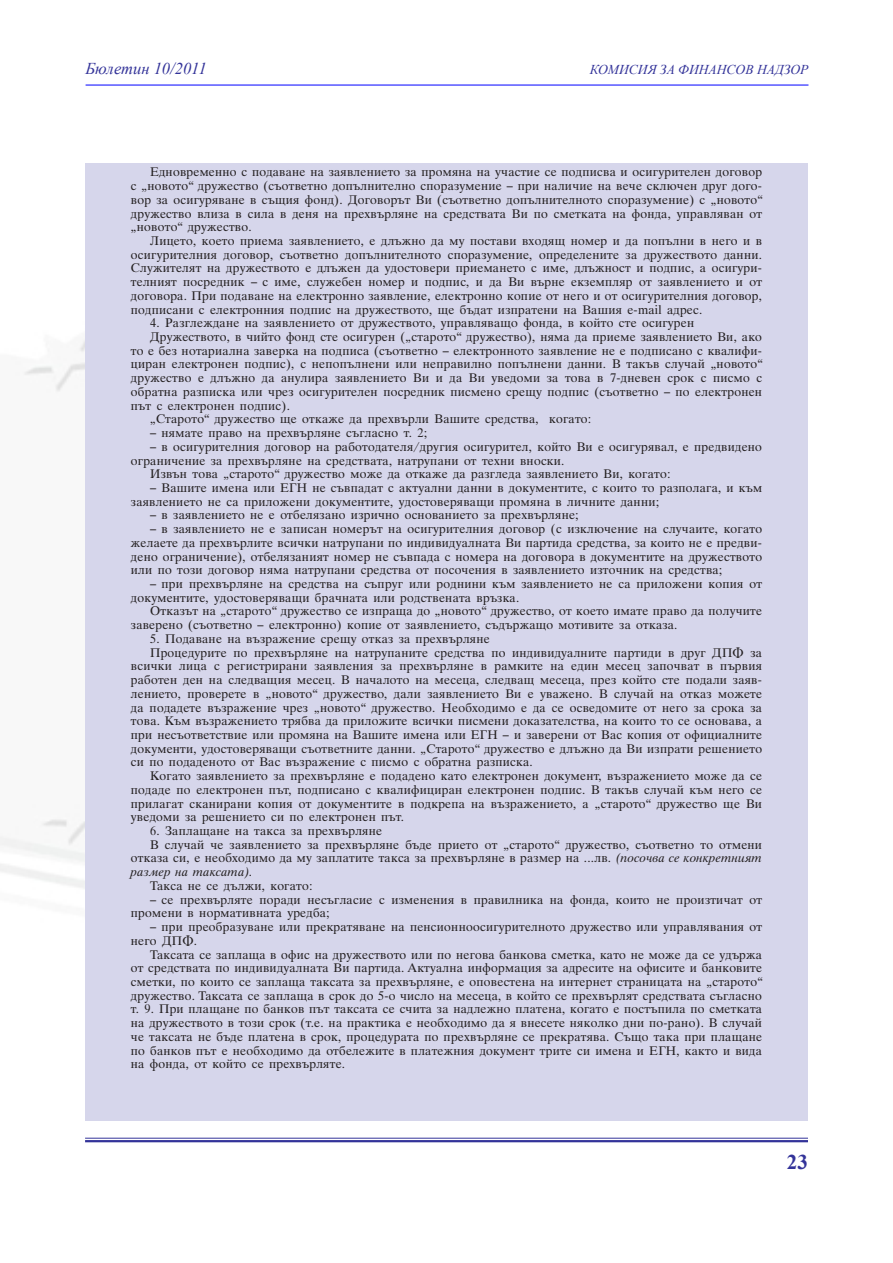
<style>
.page{position:relative;width:893px;height:1263px;background:#fff}
.page>*{position:absolute;margin:0;border:0;box-sizing:border-box;transform-origin:0 0}
.t1{font:700 21px "Times New Roman";color:#339}
.t2{font:italic 16.5px "Times New Roman";color:#339}
.t3{font:italic 13.5px "Times New Roman";color:#339}
.t4{font:12.15px/13.6px "Timok CYR";letter-spacing:.025em;color:#231f20}
.t5{font:italic 12.15px "Timok CYR";letter-spacing:.02em;color:#231f20}
.s1{font-style:italic}
</style>
<div class="page">
<hr style="left:85px;top:1138px;width:723px;height:1px;background:#339">
<hr style="left:85px;top:1140px;width:723px;height:2px;background:#339">
<hr style="left:86px;top:85px;width:722px;height:1px;background:#00f">
<div style="left:85px;top:163px;width:723px;height:958px;background:#d6d6eb"></div>
<h2 class="t2" style="left:86px;top:57px;width:123px">Бюлетин 10/2011</h2>
<p class="t3" style="left:590px;top:60px;width:220px">КОМИСИЯ ЗА ФИНАНСОВ НАДЗОР</p>
<p class="t4" style="left:150px;top:165px;width:613px">Едновременно с подаване на заявлението за промяна на участие се подписва и осигурителен договор</p>
<p class="t4" style="left:131px;top:179px;width:633px">с „новото“ дружество (съответно допълнително споразумение – при наличие на вече сключен друг дого-</p>
<p class="t4" style="left:131px;top:193px;width:634px">вор за осигуряване в същия фонд). Договорът Ви (съответно допълнителното споразумение) с „новото“</p>
<p class="t4" style="left:131px;top:207px;width:633px">дружество влиза в сила в деня на прехвърляне на средствата Ви по сметката на фонда, управляван от</p>
<p class="t4" style="left:131px;top:220px;width:122px">„новото“ дружество.</p>
<p class="t4" style="left:150px;top:234px;width:613px">Лицето, което приема заявлението, е длъжно да му постави входящ номер и да попълни в него и в</p>
<p class="t4" style="left:131px;top:248px;width:633px">осигурителния договор, съответно допълнителното споразумение, определените за дружеството данни.</p>
<p class="t4" style="left:131px;top:261px;width:633px">Служителят на дружеството е длъжен да удостовери приемането с име, длъжност и подпис, а осигури-</p>
<p class="t4" style="left:131px;top:275px;width:632px">телният посредник – с име, служебен номер и подпис, и да Ви върне екземпляр от заявлението и от</p>
<p class="t4" style="left:131px;top:289px;width:633px">договора. При подаване на електронно заявление, електронно копие от него и от осигурителния договор,</p>
<p class="t4" style="left:131px;top:303px;width:573px">подписани с електронния подпис на дружеството, ще бъдат изпратени на Вашия e-mail адрес.</p>
<p class="t4" style="left:150px;top:316px;width:546px">4. Разглеждане на заявлението от дружеството, управляващо фонда, в който сте осигурен</p>
<p class="t4" style="left:150px;top:330px;width:613px">Дружеството, в чийто фонд сте осигурен („старото“ дружество), няма да приеме заявлението Ви, ако</p>
<p class="t4" style="left:131px;top:344px;width:633px">то е без нотариална заверка на подписа (съответно – електронното заявление не е подписано с квалифи-</p>
<p class="t4" style="left:131px;top:357px;width:634px">циран електронен подпис), с непопълнени или неправилно попълнени данни. В такъв случай „новото“</p>
<p class="t4" style="left:131px;top:371px;width:633px">дружество е длъжно да анулира заявлението Ви и да Ви уведоми за това в 7-дневен срок с писмо с</p>
<p class="t4" style="left:131px;top:385px;width:633px">обратна разписка или чрез осигурителен посредник писмено срещу подпис (съответно – по електронен</p>
<p class="t4" style="left:131px;top:399px;width:161px">път с електронен подпис).</p>
<p class="t4" style="left:150px;top:412px;width:443px">„Старото“ дружество ще откаже да прехвърли Вашите средства, когато:</p>
<p class="t4" style="left:150px;top:426px;width:279px">– нямате право на прехвърляне съгласно т. 2;</p>
<p class="t4" style="left:150px;top:440px;width:613px">– в осигурителния договор на работодателя/другия осигурител, който Ви е осигурявал, е предвидено</p>
<p class="t4" style="left:131px;top:454px;width:435px">ограничение за прехвърляне на средствата, натрупани от техни вноски.</p>
<p class="t4" style="left:150px;top:467px;width:522px">Извън това „старото“ дружество може да откаже да разгледа заявлението Ви, когато:</p>
<p class="t4" style="left:131px;top:481px;width:633px;text-indent:19px">– Вашите имена или ЕГН не съвпадат с актуални данни в документите, с които то разполага, и към заявлението не са приложени документите, удостоверяващи промяна в личните данни;</p>
<p class="t4" style="left:150px;top:508px;width:430px">– в заявлението не е отбелязано изрично основанието за прехвърляне;</p>
<p class="t4" style="left:131px;top:522px;width:633px;text-align:justify;text-indent:19px">– в заявлението не е записан номерът на осигурителния договор (с изключение на случаите, когато желаете да прехвърлите всички натрупани по индивидуалната Ви партида средства, за които не е предви&shy;дено ограничение), отбелязаният номер не съвпада с номера на договора в документите на дружеството или по този договор няма натрупани средства от посочения в заявлението източник на средства;</p>
<p class="t4" style="left:150px;top:577px;width:613px">– при прехвърляне на средства на съпруг или роднини към заявлението не са приложени копия от</p>
<p class="t4" style="left:131px;top:591px;width:390px">документите, удостоверяващи брачната или родствената връзка.</p>
<p class="t4" style="left:150px;top:604px;width:613px">Отказът на „старото“ дружество се изпраща до „новото“ дружество, от което имате право да получите</p>
<p class="t4" style="left:131px;top:618px;width:548px">заверено (съответно – електронно) копие от заявлението, съдържащо мотивите за отказа.</p>
<p class="t4" style="left:150px;top:632px;width:341px">5. Подаване на възражение срещу отказ за прехвърляне</p>
<p class="t4" style="left:150px;top:646px;width:613px">Процедурите по прехвърляне на натрупаните средства по индивидуалните партиди в друг ДПФ за</p>
<p class="t4" style="left:131px;top:659px;width:633px">всички лица с регистрирани заявления за прехвърляне в рамките на един месец започват в първия</p>
<p class="t4" style="left:131px;top:673px;width:633px">работен ден на следващия месец. В началото на месеца, следващ месеца, през който сте подали заяв-</p>
<p class="t4" style="left:131px;top:687px;width:633px">лението, проверете в „новото“ дружество, дали заявлението Ви е уважено. В случай на отказ можете</p>
<p class="t4" style="left:131px;top:701px;width:632px">да подадете възражение чрез „новото“ дружество. Необходимо е да се осведомите от него за срока за</p>
<p class="t4" style="left:131px;top:714px;width:633px">това. Към възражението трябва да приложите всички писмени доказателства, на които то се основава, а</p>
<p class="t4" style="left:131px;top:728px;width:633px">при несъответствие или промяна на Вашите имена или ЕГН – и заверени от Вас копия от официалните</p>
<p class="t4" style="left:131px;top:742px;width:633px">документи, удостоверяващи съответните данни. „Старото“ дружество е длъжно да Ви изпрати решението</p>
<p class="t4" style="left:131px;top:755px;width:403px">си по подаденото от Вас възражение с писмо с обратна разписка.</p>
<p class="t4" style="left:150px;top:769px;width:613px">Когато заявлението за прехвърляне е подадено като електронен документ, възражението може да се</p>
<p class="t4" style="left:131px;top:783px;width:633px">подаде по електронен път, подписано с квалифициран електронен подпис. В такъв случай към него се</p>
<p class="t4" style="left:131px;top:797px;width:633px">прилагат сканирани копия от документите в подкрепа на възражението, а „старото“ дружество ще Ви</p>
<p class="t4" style="left:131px;top:810px;width:275px">уведоми за решението си по електронен път.</p>
<p class="t4" style="left:150px;top:824px;width:233px">6. Заплащане на такса за прехвърляне</p>
<p class="t4" style="left:150px;top:838px;width:613px">В случай че заявлението за прехвърляне бъде прието от „старото“ дружество, съответно то отмени</p>
<p class="t4" style="left:131px;top:851px;width:633px">отказа си, е необходимо да му заплатите такса за прехвърляне в размер на ...лв. <span class="s1">(посочва се конкретният</span></p>
<p class="t5" style="left:131px;top:865px;width:124px">размер на таксата).</p>
<p class="t4" style="left:150px;top:879px;width:164px">Такса не се дължи, когато:</p>
<p class="t4" style="left:131px;top:893px;width:633px;text-indent:19px">– се прехвърляте поради несъгласие с изменения в правилника на фонда, които не произтичат от промени в нормативната уредба;</p>
<p class="t4" style="left:150px;top:920px;width:613px">– при преобразуване или прекратяване на пенсионноосигурителното дружество или управлявания от</p>
<p class="t4" style="left:131px;top:934px;width:68px">него ДПФ.</p>
<p class="t4" style="left:150px;top:947px;width:613px">Таксата се заплаща в офис на дружеството или по негова банкова сметка, като не може да се удържа</p>
<p class="t4" style="left:131px;top:961px;width:633px">от средствата по индивидуалната Ви партида. Актуална информация за адресите на офисите и банковите</p>
<p class="t4" style="left:131px;top:975px;width:634px">сметки, по които се заплаща таксата за прехвърляне, е оповестена на интернет страницата на „старото“</p>
<p class="t4" style="left:131px;top:989px;width:632px">дружество. Таксата се заплаща в срок до 5-о число на месеца, в който се прехвърлят средствата съгласно</p>
<p class="t4" style="left:131px;top:1002px;width:633px">т. 9. При плащане по банков път таксата се счита за надлежно платена, когато е постъпила по сметката</p>
<p class="t4" style="left:131px;top:1016px;width:632px">на дружеството в този срок (т.е. на практика е необходимо да я внесете няколко дни по-рано). В случай</p>
<p class="t4" style="left:131px;top:1030px;width:633px">че таксата не бъде платена в срок, процедурата по прехвърляне се прекратява. Също така при плащане</p>
<p class="t4" style="left:131px;top:1044px;width:632px">по банков път е необходимо да отбележите в платежния документ трите си имена и ЕГН, както и вида</p>
<p class="t4" style="left:131px;top:1057px;width:216px">на фонда, от който се прехвърляте.</p>
<h1 class="t1" style="left:787px;top:1148px;width:22px">23</h1>
</div>
